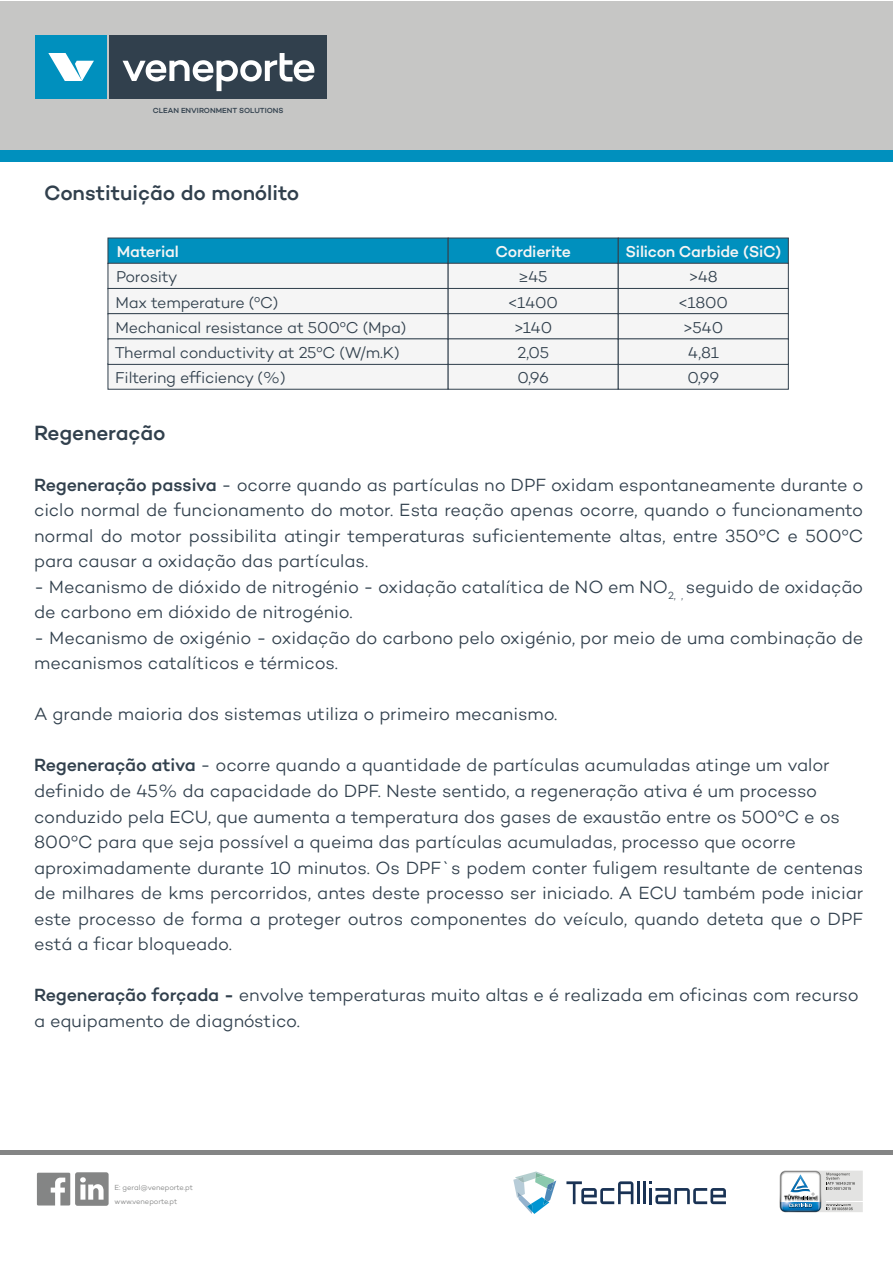
<style>
.page{position:relative;width:893px;height:1263px;background:#fff}
.page>*{position:absolute;margin:0;border:0;box-sizing:border-box;transform-origin:0 0}
.t1{font:500 21px "Campton";letter-spacing:-.005em;color:#31404d}
.t2{font:300 18px/25.5px "Campton";letter-spacing:-.005em;color:#31404d}
.t3{font:300 16.05px/25.2px "Campton";letter-spacing:-.01em;color:#31404d;text-align:center}
.t4{font:500 16.05px "Campton";letter-spacing:-.015em;color:#f5f5f5}
.t5{font:300 7.5px/13.5px "Campton";letter-spacing:-.01em;color:#848585}
.t6{font:500 7.5px "Campton";color:#31404d}
.s1{font-weight:500;color:#f5f5f5}
.s2{font-family:"Myriad Pro";font-weight:400}
.s3{font-weight:500}
</style>
<div class="page">
<div style="left:0;top:1px;width:893px;height:150px;background:#c6c6c5"></div>
<div style="left:0;top:150px;width:893px;height:11px;background:#0090be"></div>
<div style="left:108px;top:363px;width:340px;height:27px;background:#f5f5f5;border:1px solid #31404d"></div>
<div style="left:448px;top:363px;width:171px;height:27px;background:#f5f5f5;border:1px solid #31404d"></div>
<div style="left:618px;top:363px;width:171px;height:27px;background:#f5f5f5;border:1px solid #31404d"></div>
<div style="left:108px;top:238px;width:340px;height:26px;background:#0090be;border:1px solid #31404d"></div>
<div style="left:108px;top:263px;width:340px;height:26px;background:#f5f5f5;border:1px solid #31404d"></div>
<div style="left:108px;top:288px;width:340px;height:26px;background:#f5f5f5;border:1px solid #31404d"></div>
<div style="left:108px;top:313px;width:340px;height:27px;background:#f5f5f5;border:1px solid #31404d"></div>
<div style="left:108px;top:338px;width:340px;height:27px;background:#f5f5f5;border:1px solid #31404d"></div>
<div style="left:448px;top:238px;width:171px;height:26px;background:#0090be;border:1px solid #31404d"></div>
<div style="left:448px;top:263px;width:171px;height:26px;background:#f5f5f5;border:1px solid #31404d"></div>
<div style="left:448px;top:288px;width:171px;height:26px;background:#f5f5f5;border:1px solid #31404d"></div>
<div style="left:448px;top:313px;width:171px;height:27px;background:#f5f5f5;border:1px solid #31404d"></div>
<div style="left:448px;top:338px;width:171px;height:27px;background:#f5f5f5;border:1px solid #31404d"></div>
<div style="left:618px;top:238px;width:171px;height:26px;background:#0090be;border:1px solid #31404d"></div>
<div style="left:618px;top:263px;width:171px;height:26px;background:#f5f5f5;border:1px solid #31404d"></div>
<div style="left:618px;top:288px;width:171px;height:26px;background:#f5f5f5;border:1px solid #31404d"></div>
<div style="left:618px;top:313px;width:171px;height:27px;background:#f5f5f5;border:1px solid #31404d"></div>
<div style="left:618px;top:338px;width:171px;height:27px;background:#f5f5f5;border:1px solid #31404d"></div>
<div style="left:0;top:1150px;width:893px;height:5px;background:#848585"></div>
<svg style="left:779px;top:1170px;width:84px;height:43px"></svg>
<svg style="left:566px;top:1181px;width:67px;height:23px"></svg>
<hr style="left:637px;top:1181px;width:2px;height:23px;background:#193254">
<hr style="left:643px;top:1181px;width:3px;height:23px;background:#193254">
<svg style="left:649px;top:1181px;width:77px;height:23px"></svg>
<svg style="left:513px;top:1171px;width:43px;height:43px"></svg>
<svg style="left:37px;top:1173px;width:33px;height:32px"></svg>
<div style="left:75px;top:1172px;width:34px;height:34px;background:#848585;border-radius:2px"></div>
<svg style="left:80px;top:1177px;width:24px;height:22px"></svg>
<div style="left:110px;top:35px;width:217px;height:64px;background:#31404d"></div>
<div style="left:36px;top:35px;width:71px;height:64px;background:#0090be"></div>
<svg style="left:48px;top:53px;width:46px;height:28px"></svg>
<svg style="left:123px;top:53px;width:191px;height:38px"></svg>
<p class="t6" style="left:153px;top:106px;width:132px">CLEAN ENVIRONMENT SOLUTIONS</p>
<p class="t1" style="left:44px;top:179px;width:257px">Constituição do monólito</p>
<p class="t4" style="left:117px;top:241px;width:64px">Material</p>
<p class="t3" style="left:115px;top:264px;width:293px;text-align:left">Porosity<br>Max temperature (ºC)<br>Mechanical resistance at 500ºC (Mpa)<br>Thermal conductivity at 25ºC (W/m.K)</p>
<p class="t3" style="left:496px;top:238px;width:77px"><span class="s1">Cordierite </span><span class="s2">≥</span>45 &lt;1400 &gt;140<br>2,05</p>
<p class="t4" style="left:625px;top:241px;width:157px">Silicon Carbide (SiC)</p>
<p class="t3" style="left:679px;top:264px;width:51px">&gt;48 &lt;1800 &gt;540<br>4,81</p>
<p class="t3" style="left:115px;top:364px;width:172px">Filtering efficiency (%)</p>
<p class="t3" style="left:517px;top:364px;width:33px">0,96</p>
<p class="t3" style="left:687px;top:364px;width:34px">0,99</p>
<p class="t1" style="left:34px;top:419px;width:133px">Regeneração</p>
<p class="t2" style="left:34px;top:472px;width:831px;text-align:justify"><span class="s3">Regeneração passiva</span> - ocorre quando as partículas no DPF oxidam espontaneamente durante o ciclo normal de funcionamento do motor. Esta reação apenas ocorre, quando o funcionamento normal do motor possibilita atingir temperaturas suficientemente altas, entre 350ºC e 500ºC para causar a oxidação das partículas.</p>
<p class="t2" style="left:34px;top:574px;width:831px">- Mecanismo de dióxido de nitrogénio - oxidação catalítica de NO em NO<sub>2,</sub> <sub>,</sub> seguido de oxidação de carbono em dióxido de nitrogénio.</p>
<p class="t2" style="left:34px;top:625px;width:831px">- Mecanismo de oxigénio - oxidação do carbono pelo oxigénio, por meio de uma combinação de mecanismos catalíticos e térmicos.</p>
<p class="t2" style="left:34px;top:701px;width:525px">A grande maioria dos sistemas utiliza o primeiro mecanismo.</p>
<p class="t2" style="left:34px;top:752px;width:831px"><span class="s3">Regeneração ativa</span> - ocorre quando a quantidade de partículas acumuladas atinge um valor definido de 45% da capacidade do DPF. Neste sentido, a regeneração ativa é um processo conduzido pela ECU, que aumenta a temperatura dos gases de exaustão entre os 500ºC e os 800ºC para que seja possível a queima das partículas acumuladas, processo que ocorre aproximadamente durante 10 minutos. Os DPF`s podem conter fuligem resultante de centenas de milhares de kms percorridos, antes deste processo ser iniciado. A ECU também pode iniciar este processo de forma a proteger outros componentes do veículo, quando deteta que o DPF está a ficar bloqueado.</p>
<p class="t2" style="left:34px;top:982px;width:826px"><span class="s3">Regeneração forçada -</span> envolve temperaturas muito altas e é realizada em oficinas com recurso a equipamento de diagnóstico.</p>
<p class="t5" style="left:114px;top:1181px;width:80px">E: geral@veneporte.pt www.veneporte.pt</p>
</div>
